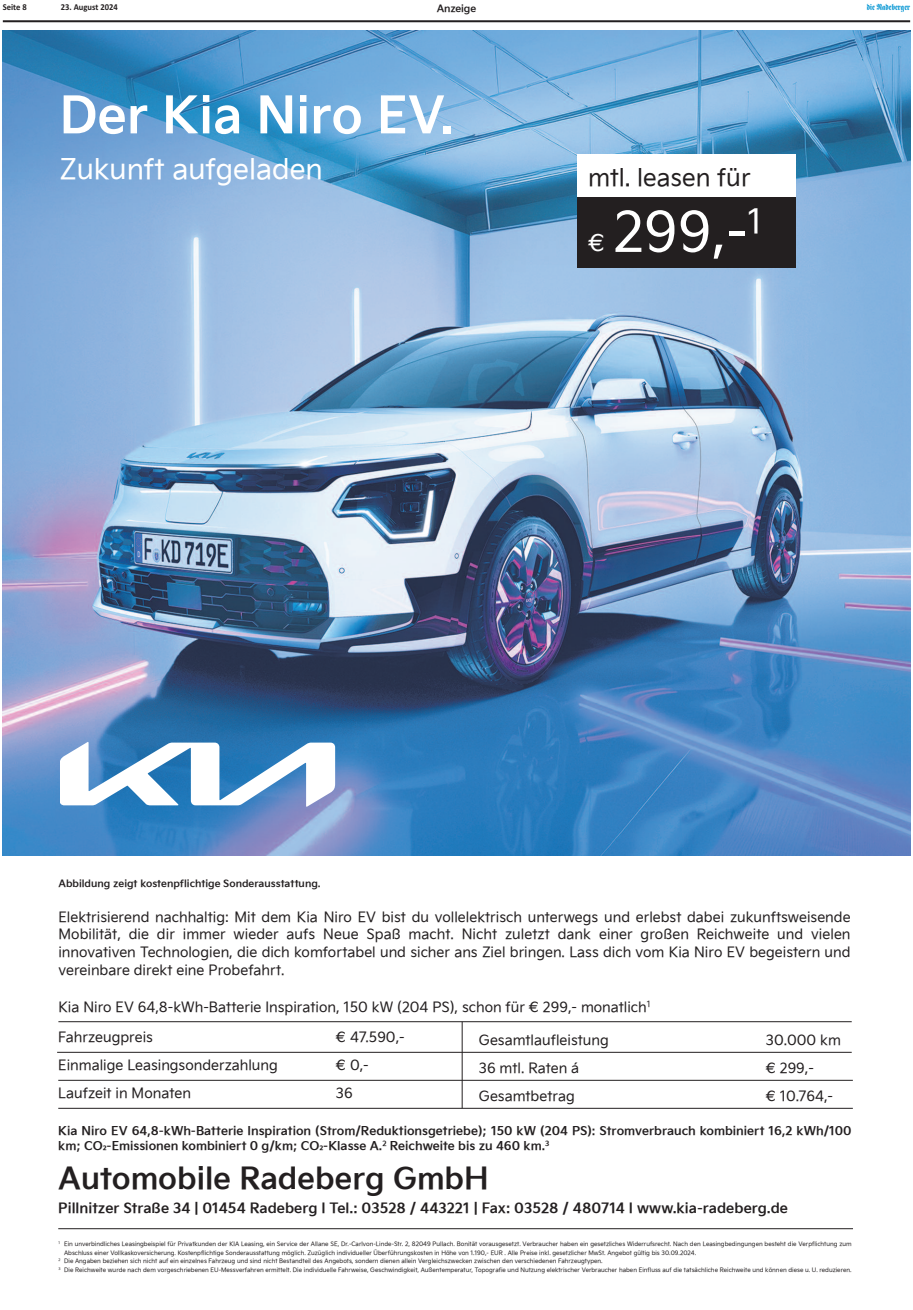
<style>
.page{position:relative;width:913px;height:1310px;background:#fff}
.page>*{position:absolute;margin:0;border:0;box-sizing:border-box;transform-origin:0 0}
.t1{font:55px "Kia Signature";color:#fff}
.t2{font:700 50px "Kia Signature";color:#fff}
.t3{font:700 30px "Kia Signature";color:#231f20}
.t4{font:28px "Kia Signature";color:#fff}
.t5{font:24px "Kia Signature";color:#231f20}
.t6{font:23px "Kia Signature";color:#fff}
.t7{font:14px/28px "Kia Signature";color:#231f20}
.t8{font:700 14px "Kia Signature";color:#231f20}
.t9{font:700 12px/15.2px "Kia Signature";color:#231f20}
.t10{font:700 10px "Kia Signature";color:#231f20}
.t11{font:700 9px "Calibri";color:#231f20;scale:.95 1}
.t12{font:9px "Fette Fra D";color:#0094d2;scale:.8 1}
.t13{font:6px "Kia Signature";color:#231f20}
</style>
<div class="page">
<img style="left:3px;top:31px;width:907px;height:824px">
<hr style="left:58px;top:1228px;width:795px;height:1px;background:#231f20">
<svg style="left:60px;top:742px;width:275px;height:64px"></svg>
<div style="left:577px;top:154px;width:218px;height:53px;background:#fff"></div>
<div style="left:577px;top:197px;width:218px;height:71px;background:#231f20"></div>
<hr style="left:58px;top:1021px;width:794px;height:1px;background:#231f20">
<hr style="left:57px;top:1052px;width:795px;height:1px;background:#231f20">
<hr style="left:58px;top:1080px;width:795px;height:1px;background:#231f20">
<hr style="left:58px;top:1108px;width:795px;height:1px;background:#231f20">
<hr style="left:462px;top:1021px;width:1px;height:87px;background:#231f20">
<hr style="left:3px;top:20px;width:907px;height:2px;background:#231f20">
<h3 class="t11" style="left:3px;top:1px;width:27px">Seite 8</h3>
<h3 class="t11" style="left:61px;top:1px;width:61px">23. August 2024</h3>
<h3 class="t12" style="left:867px;top:1px;width:56px">die Radeberger</h3>
<h3 class="t10" style="left:437px;top:3px;width:41px">Anzeige</h3>
<h2 class="t2" style="left:60px;top:88px;width:396px">Der Kia Niro EV.</h2>
<h3 class="t4" style="left:60px;top:154px;width:265px">Zukunft aufgeladen</h3>
<h3 class="t5" style="left:588px;top:165px;width:164px">mtl. leasen für</h3>
<h3 class="t6" style="left:588px;top:230px;width:18px">€</h3>
<h1 class="t1" style="left:613px;top:202px;width:150px">299,-<sup>1</sup></h1>
<h3 class="t10" style="left:58px;top:878px;width:264px">Abbildung zeigt kostenpflichtige Sonderausstattung.</h3>
<p class="t7" style="left:58px;top:908px;width:793px;line-height:17.7px;text-align:justify">Elektrisierend nachhaltig: Mit dem Kia Niro EV bist du vollelektrisch unterwegs und erlebst dabei zukunftsweisende Mobilität, die dir immer wieder aufs Neue Spaß macht. Nicht zuletzt dank einer großen Reichweite und vielen innovativen Technologien, die dich komfortabel und sicher ans Ziel bringen. Lass dich vom Kia Niro EV begeistern und vereinbare direkt eine Probefahrt.</p>
<h3 class="t7" style="left:58px;top:992px;width:594px;line-height:30.7px">Kia Niro EV 64,8-kWh-Batterie Inspiration, 150 kW (204 PS), schon für € 299,- monatlich<sup>1<br></sup>Fahrzeugpreis</h3>
<h3 class="t7" style="left:58px;top:1052px;width:221px">Einmalige Leasingsonderzahlung<br>Laufzeit in Monaten</h3>
<h3 class="t7" style="left:336px;top:1024px;width:70px">€ 47.590,- € 0,-<br>36</h3>
<h3 class="t7" style="left:479px;top:1026px;width:131px">Gesamtlaufleistung<br>36 mtl. Raten á<br>Gesamtbetrag</h3>
<h3 class="t7" style="left:766px;top:1026px;width:77px">30.000 km € 299,-<br>€ 10.764,-</h3>
<h3 class="t9" style="left:58px;top:1123px;width:795px">Kia Niro EV 64,8-kWh-Batterie Inspiration (Strom/Reduktionsgetriebe); 150 kW (204 PS): Stromverbrauch kombiniert 16,2 kWh/100 km; CO₂-Emissionen kombiniert 0 g/km; CO₂-Klasse A.<sup>2</sup> Reichweite bis zu 460 km.<sup>3</sup></h3>
<h3 class="t3" style="left:58px;top:1162px;width:432px">Automobile Radeberg GmbH</h3>
<h3 class="t8" style="left:58px;top:1200px;width:731px">Pillnitzer Straße 34 | 01454 Radeberg I Tel.: 03528 / 443221 | Fax: 03528 / 480714 I www.kia-radeberg.de</h3>
<p class="t13" style="left:58px;top:1240px;width:794px"><sup>1</sup> Ein unverbindliches Leasingbeispiel für Privatkunden der KIA Leasing, ein Service der Allane SE, Dr.-Carlvon-Linde-Str. 2, 82049 Pullach. Bonität vorausgesetzt. Verbraucher haben ein gesetzliches Widerrufsrecht. Nach den Leasingbedingungen besteht die Verpflichtung zum</p>
<p class="t13" style="left:64px;top:1249px;width:633px">Abschluss einer Vollkaskoversicherung. Kostenpflichtige Sonderausstattung möglich. Zuzüglich individueller Überführungskosten in Höhe von 1.190,- EUR . Alle Preise inkl. gesetzlicher MwSt. Angebot gültig bis 30.09.2024.</p>
<p class="t13" style="left:58px;top:1258px;width:546px"><sup>2</sup> Die Angaben beziehen sich nicht auf ein einzelnes Fahrzeug und sind nicht Bestandteil des Angebots, sondern dienen allein Vergleichszwecken zwischen den verschiedenen Fahrzeugtypen.</p>
<p class="t13" style="left:58px;top:1266px;width:794px"><sup>3</sup> Die Reichweite wurde nach dem vorgeschriebenen EU-Messverfahren ermittelt. Die individuelle Fahrweise, Geschwindigkeit, Außentemperatur, Topografie und Nutzung elektrischer Verbraucher haben Einfluss auf die tatsächliche Reichweite und können diese u. U. reduzieren.</p>
</div>
